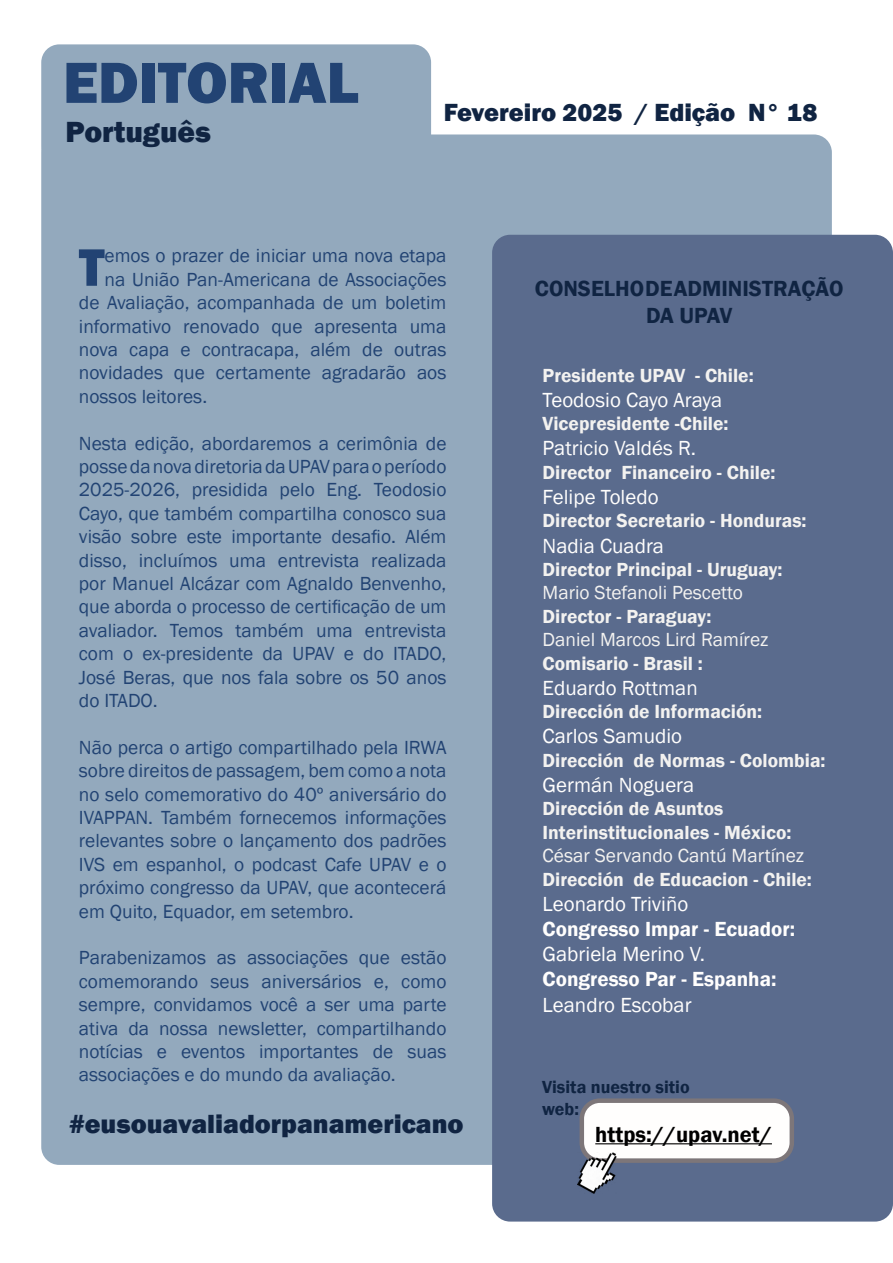
<style>
.page{position:relative;width:893px;height:1263px;background:#fff}
.page>*{position:absolute;margin:0;border:0;box-sizing:border-box;transform-origin:0 0}
.t1{font:800 60px "Franklin Gothic";color:#224373}
.t2{font:800 54.6px "Franklin Gothic";color:#224373}
.t3{font:800 30px "Franklin Gothic";color:#102442}
.t4{font:800 27px "Franklin Gothic";color:#102442}
.t5{font:800 25.5px "Franklin Gothic";color:#102442}
.t6{font:600 22.5px/27px "Franklin Gothic";color:#102442;text-align:center}
.t7{font:600 22.5px "Franklin Gothic";color:#000}
.t8{font:21px "Franklin Gothic";color:#fffefd}
.t9{font:600 21px "Franklin Gothic";color:#fffefd}
.t10{font:19.5px/23.4px "Franklin Gothic";color:#224373;text-align:justify}
.t11{font:600 19.5px/23.4px "Franklin Gothic";color:#f3f2f0}
.t12{font:19.5px "Franklin Gothic";color:#f3f2f0}
.t13{font:600 18px/21.6px "Franklin Gothic";color:#102442}
</style>
<div class="page">
<div style="left:41px;top:134px;width:791px;height:1031px;background:#93a9bd;border-radius:18px"></div>
<div style="left:41px;top:44px;width:390px;height:120px;background:#93a9bd;border-radius:18px"></div>
<div style="left:492px;top:235px;width:401px;height:986px;background:#5a6b8d;border-radius:18px"></div>
<div style="left:582px;top:1101px;width:210px;height:59px;background:#fffefd;border-radius:18px"></div>
<div style="left:580px;top:1098px;width:214px;height:65px;border:4px solid #7d7679;border-radius:18px"></div>
<hr style="left:595px;top:1143px;width:177px;height:1px;background:#000">
<img style="left:577px;top:1152px;width:39px;height:42px">
<h1 class="t1" style="left:63px;top:44px;width:297px">EDITORIAL</h1>
<h3 class="t3" style="left:65px;top:112px;width:147px">Português</h3>
<h3 class="t5" style="left:444px;top:96px;width:375px">Fevereiro 2025 / Edição N° 18</h3>
<h2 class="t2" style="left:79px;top:232px;width:27px">T</h2>
<p class="t10" style="left:105px;top:245px;width:343px">emos o prazer de iniciar uma nova etapa</p>
<p class="t10" style="left:105px;top:268px;width:343px">na União Pan-Americana de Associações</p>
<p class="t10" style="left:79px;top:291px;width:369px">de Avaliação, acompanhada de um boletim</p>
<p class="t10" style="left:79px;top:315px;width:369px">informativo renovado que apresenta uma</p>
<p class="t10" style="left:79px;top:338px;width:369px">nova capa e contracapa, além de outras</p>
<p class="t10" style="left:79px;top:362px;width:369px">novidades que certamente agradarão aos</p>
<p class="t10" style="left:79px;top:385px;width:130px">nossos leitores.</p>
<p class="t10" style="left:79px;top:432px;width:369px">Nesta edição, abordaremos a cerimônia de posse da nova diretoria da UPAV para o período 2025-2026, presidida pelo Eng. Teodosio Cayo, que também compartilha conosco sua visão sobre este importante desafio. Além disso, incluímos uma entrevista realizada por Manuel Alcázar com Agnaldo Benvenho, que aborda o processo de certificação de um avaliador. Temos também uma entrevista com o ex-presidente da UPAV e do ITADO, José Beras, que nos fala sobre os 50 anos do ITADO.</p>
<p class="t10" style="left:79px;top:736px;width:369px">Não perca o artigo compartilhado pela IRWA sobre direitos de passagem, bem como a nota no selo comemorativo do 40º aniversário do IVAPPAN. Também fornecemos informações relevantes sobre o lançamento dos padrões IVS em espanhol, o podcast Cafe UPAV e o próximo congresso da UPAV, que acontecerá em Quito, Equador, em setembro.</p>
<p class="t10" style="left:79px;top:947px;width:369px">Parabenizamos as associações que estão comemorando seus aniversários e, como sempre, convidamos você a ser uma parte ativa da nossa newsletter, compartilhando notícias e eventos importantes de suas associações e do mundo da avaliação.</p>
<h3 class="t4" style="left:69px;top:1106px;width:396px">#eusouavaliadorpanamericano</h3>
<p class="t6" style="left:535px;top:275px;width:310px">CONSELHO DE ADMINISTRAÇÃO<br>DA UPAV</p>
<p class="t11" style="left:543px;top:364px;width:213px">Presidente UPAV - Chile:</p>
<p class="t8" style="left:543px;top:387px;width:181px">Teodosio Cayo Araya</p>
<p class="t11" style="left:543px;top:412px;width:187px">Vicepresidente -Chile:</p>
<p class="t8" style="left:543px;top:435px;width:155px">Patricio Valdés R.</p>
<p class="t11" style="left:543px;top:461px;width:234px">Director Financeiro - Chile:</p>
<p class="t8" style="left:543px;top:484px;width:117px">Felipe Toledo</p>
<p class="t11" style="left:543px;top:509px;width:265px">Director Secretario - Honduras:</p>
<p class="t8" style="left:543px;top:533px;width:123px">Nadia Cuadra</p>
<p class="t11" style="left:543px;top:558px;width:241px">Director Principal - Uruguay:</p>
<p class="t12" style="left:543px;top:581px;width:202px">Mario Stefanoli Pescetto</p>
<p class="t11" style="left:543px;top:605px;width:170px">Director - Paraguay:</p>
<p class="t12" style="left:543px;top:628px;width:227px">Daniel Marcos Lird Ramírez</p>
<p class="t11" style="left:543px;top:652px;width:162px">Comisario - Brasil :</p>
<p class="t8" style="left:543px;top:675px;width:157px">Eduardo Rottman</p>
<p class="t11" style="left:543px;top:700px;width:221px">Dirección de Información:</p>
<p class="t8" style="left:543px;top:723px;width:141px">Carlos Samudio</p>
<p class="t11" style="left:543px;top:749px;width:284px">Dirección de Normas - Colombia:</p>
<p class="t8" style="left:543px;top:772px;width:153px">Germán Noguera</p>
<p class="t11" style="left:543px;top:797px;width:250px">Dirección de Asuntos<br>Interinstitucionales - México:</p>
<p class="t12" style="left:543px;top:844px;width:263px">César Servando Cantú Martínez</p>
<p class="t11" style="left:543px;top:868px;width:271px">Dirección de Educacion - Chile:</p>
<p class="t8" style="left:543px;top:891px;width:147px">Leonardo Triviño</p>
<p class="t9" style="left:543px;top:916px;width:254px">Congresso Impar - Ecuador:</p>
<p class="t8" style="left:543px;top:941px;width:164px">Gabriela Merino V.</p>
<p class="t9" style="left:543px;top:966px;width:235px">Congresso Par - Espanha:</p>
<p class="t8" style="left:543px;top:992px;width:150px">Leandro Escobar</p>
<p class="t13" style="left:542px;top:1077px;width:149px">Visita nuestro sitio web:</p>
<p class="t7" style="left:595px;top:1121px;width:178px">https://upav.net/</p>
</div>
